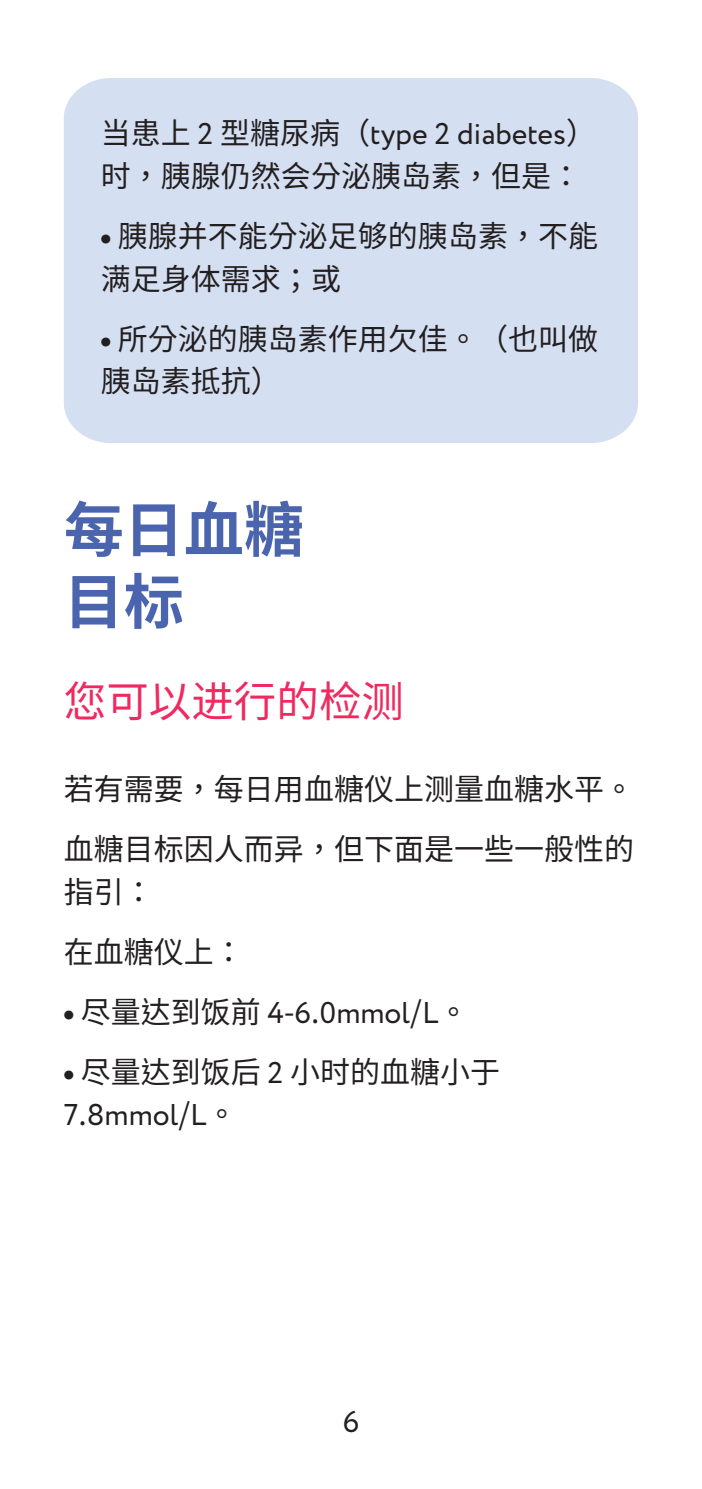
<style>
.page{position:relative;width:702px;height:1489px;background:#fff}
.page>*{position:absolute;margin:0;border:0;box-sizing:border-box;transform-origin:0 0}
.heading_big{font:700 60px "Noto Sans CJ Ktc";color:#4a65ae}
.header_small_red{font:42.5px "Noto Sans CJ Ktc";color:#ee2a60}
.smaller{font:30px/42.5px "Noto Sans CJ Ktc";color:#231f20}
.t1{font:30px "Circe";color:#231f20}
.s1{font-family:"Circe"}
.s2{font-family:"Circe";font-weight:800}
</style>
<div class="page">
<div style="left:64px;top:78px;width:574px;height:365px;background:#d4dff1"></div>
<p class="smaller" style="left:101px;top:113px;width:496px">当患上 <span class="s1">2</span> 型糖尿病（<span class="s1">type 2 diabetes</span>）时，胰腺仍然会分泌胰岛素，但是：</p>
<p class="smaller" style="left:101px;top:215px;width:498px"><span class="s2">•</span> 胰腺并不能分泌足够的胰岛素，不能满足身体需求；或</p>
<p class="smaller" style="left:101px;top:318px;width:498px"><span class="s2">•</span> 所分泌的胰岛素作用欠佳。（也叫做胰岛素抵抗）</p>
<p class="heading_big" style="left:64px;top:496px;width:242px">每日血糖</p>
<p class="heading_big" style="left:64px;top:568px;width:122px">目标</p>
<p class="header_small_red" style="left:64px;top:677px;width:341px">您可以进行的检测</p>
<p class="smaller" style="left:64px;top:768px;width:571px">若有需要，每日用血糖仪上测量血糖水平。</p>
<p class="smaller" style="left:64px;top:828px;width:571px">血糖目标因人而异，但下面是一些一般性的指引：</p>
<p class="smaller" style="left:64px;top:931px;width:181px">在血糖仪上：</p>
<p class="smaller" style="left:64px;top:991px;width:406px"><span class="s2">•</span> 尽量达到饭前 <span class="s1">4</span>-<span class="s1">6</span>.<span class="s1">0mmol</span>/<span class="s1">L</span>。</p>
<p class="smaller" style="left:64px;top:1051px;width:438px"><span class="s2">•</span> 尽量达到饭后 <span class="s1">2</span> 小时的血糖小于<br><span class="s1">7</span>.<span class="s1">8mmol</span>/<span class="s1">L</span>。</p>
<p class="t1" style="left:342px;top:1402px;width:18px">6</p>
</div>
